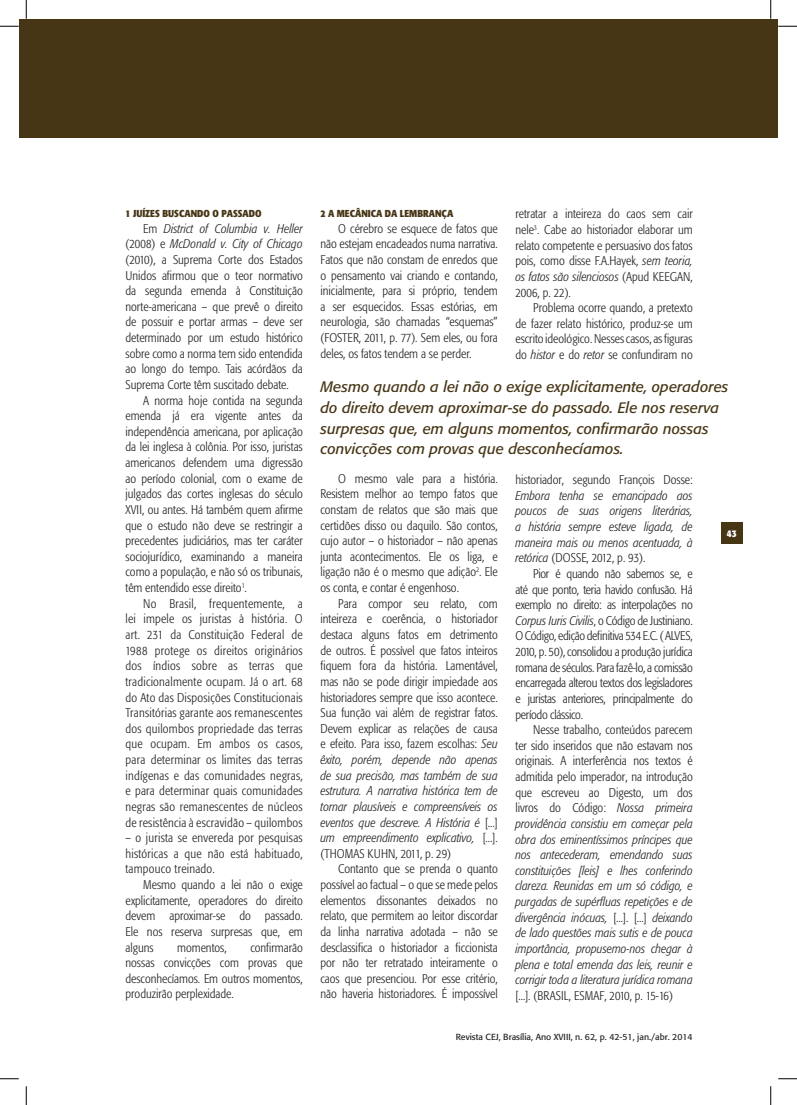
<style>
.page{position:relative;width:797px;height:1105px;background:#fff}
.page>*{position:absolute;margin:0;border:0;box-sizing:border-box;transform-origin:0 0}
.olho{font:italic 15px/20.6px "Formata";color:#473616}
.t1{font:300 condensed 12.5px/15.6px "Formata";color:#231f20;text-align:justify}
.t2{font:italic 300 condensed 12.5px/15.6px "Formata";color:#231f20;text-align:justify}
.titulo_interno{font:700 condensed 10px "Formata";color:#473616}
.numeracao{font:700 condensed 10px "Formata";color:#fff}
.t3{font:8.75px "Formata";color:#231f20}
.s1{font-style:italic}
.s2{font-style:normal}
</style>
<div class="page">
<div style="left:721px;top:522px;width:21px;height:22px;background:#473616"></div>
<div style="left:19px;top:19px;width:758px;height:119px;background:#473616"></div>
<svg style="left:0;top:25px;width:19px;height:2px"></svg>
<svg style="left:778px;top:25px;width:19px;height:2px"></svg>
<svg style="left:0;top:1078px;width:19px;height:1px"></svg>
<svg style="left:778px;top:1078px;width:19px;height:1px"></svg>
<svg style="left:25px;top:0;width:2px;height:19px"></svg>
<svg style="left:25px;top:1086px;width:2px;height:19px"></svg>
<svg style="left:770px;top:0;width:1px;height:19px"></svg>
<svg style="left:770px;top:1086px;width:1px;height:19px"></svg>
<p class="titulo_interno" style="left:125px;top:207px;width:138px">1 JUÍZES BUSCANDO O PASSADO</p>
<p class="t1" style="left:125px;top:221px;width:179px;text-indent:18px">Em <span class="s1">District of Columbia v. Heller </span>(2008) e <span class="s1">McDonald v. City of Chicago </span>(2010), a Suprema Corte dos Estados Unidos afirmou que o teor normativo da segunda emenda à Constituição norte-americana – que prevê o direito de possuir e portar armas – deve ser determinado por um estudo histórico sobre como a norma tem sido entendida ao longo do tempo. Tais acórdãos da Suprema Corte têm suscitado debate.</p>
<p class="t1" style="left:125px;top:393px;width:179px;text-indent:18px">A norma hoje contida na segunda emenda já era vigente antes da independência americana, por aplicação da lei inglesa à colônia. Por isso, juristas americanos defendem uma digressão ao período colonial, com o exame de julgados das cortes inglesas do século XVII, ou antes. Há também quem afirme que o estudo não deve se restringir a precedentes judiciários, mas ter caráter sociojurídico, examinando a maneira como a população, e não só os tribunais, têm entendido esse direito<sup>1</sup>.</p>
<p class="t1" style="left:125px;top:596px;width:179px;text-indent:18px">No Brasil, frequentemente, a lei impele os juristas à história. O art. 231 da Constituição Federal de 1988 protege os direitos originários dos índios sobre as terras que tradicionalmente ocupam. Já o art. 68 do Ato das Disposições Constitucionais Transitórias garante aos remanescentes dos quilombos propriedade das terras que ocupam. Em ambos os casos, para determinar os limites das terras indígenas e das comunidades negras, e para determinar quais comunidades negras são remanescentes de núcleos de resistência à escravidão – quilombos</p>
<p class="t1" style="left:125px;top:830px;width:179px">– o jurista se envereda por pesquisas históricas a que não está habituado, tampouco treinado.</p>
<p class="t1" style="left:125px;top:877px;width:179px;text-indent:18px">Mesmo quando a lei não o exige explicitamente, operadores do direito devem aproximar-se do passado.<br>Ele nos reserva surpresas que, em alguns</p>
<p class="t1" style="left:125px;top:939px;width:179px;text-indent:125px">confirmarão nossas convicções com provas que desconhecíamos. Em outros momentos, produzirão perplexidade.</p>
<p class="t1" style="left:177px;top:939px;width:51px">momentos,</p>
<p class="titulo_interno" style="left:320px;top:207px;width:134px">2 A MECÂNICA DA LEMBRANÇA</p>
<p class="t1" style="left:320px;top:221px;width:179px;text-indent:18px">O cérebro se esquece de fatos que não estejam encadeados numa narrativa.<br>Fatos que não constam de enredos que o pensamento vai criando e contando, inicialmente, para si próprio, tendem a ser esquecidos. Essas estórias, em neurologia, são chamadas “esquemas” (FOSTER, 2011, p. 77). Sem eles, ou fora deles, os fatos tendem a se perder.</p>
<p class="t1" style="left:515px;top:206px;width:179px">retratar a inteireza do caos sem cair nele<sup>3</sup>. Cabe ao historiador elaborar um relato competente e persuasivo dos fatos pois, como disse F.A.Hayek, <span class="s1">sem teoria, os fatos são silenciosos</span> (Apud KEEGAN, 2006, p. 22).</p>
<p class="t1" style="left:515px;top:300px;width:179px;text-indent:18px">Problema ocorre quando, a pretexto de fazer relato histórico, produz-se um escrito ideológico. Nesses casos, as figuras do <span class="s1">histor</span> e do <span class="s1">retor</span> se confundiram no</p>
<p class="olho" style="left:320px;top:377px;width:409px">Mesmo quando a lei não o exige explicitamente, operadores do direito devem aproximar-se do passado. Ele nos reserva surpresas que, em alguns momentos, confirmarão nossas convicções com provas que desconhecíamos.</p>
<p class="t1" style="left:320px;top:471px;width:179px;text-indent:18px">O mesmo vale para a história.<br>Resistem melhor ao tempo fatos que constam de relatos que são mais que certidões disso ou daquilo. São contos, cujo autor – o historiador – não apenas junta acontecimentos. Ele os liga, e ligação não é o mesmo que adição<sup>2</sup>. Ele os conta, e contar é engenhoso.</p>
<p class="t1" style="left:320px;top:596px;width:179px;text-indent:18px">Para compor seu relato, com inteireza e coerência, o historiador destaca alguns fatos em detrimento de outros. É possível que fatos inteiros fiquem fora da história. Lamentável, mas não se pode dirigir impiedade aos historiadores sempre que isso acontece.<br>Sua função vai além de registrar fatos.<br>Devem explicar as relações de causa e efeito. Para isso, fazem escolhas: <span class="s1">Seu êxito, porém, depende não apenas de sua precisão, mas também de sua estrutura. A narrativa histórica tem de tornar plausíveis e compreensíveis os eventos que descreve. A História é</span> [...] <span class="s1">um empreendimento explicativo,</span> [...]. (THOMAS KUHN, 2011, p. 29)</p>
<p class="t1" style="left:320px;top:861px;width:179px;text-indent:18px">Contanto que se prenda o quanto possível ao factual – o que se mede pelos elementos dissonantes deixados no relato, que permitem ao leitor discordar da linha narrativa adotada – não se desclassifica o historiador a ficcionista por não ter retratado inteiramente o caos que presenciou. Por esse critério, não haveria historiadores. É impossível</p>
<p class="t2" style="left:515px;top:472px;width:179px"><span class="s2">historiador, segundo François Dosse:<br></span>Embora tenha se emancipado aos poucos de suas origens literárias, a história sempre esteve ligada, de maneira mais ou menos acentuada, à retórica <span class="s2">(DOSSE, 2012, p. 93).</span></p>
<p class="t1" style="left:515px;top:566px;width:179px;text-indent:18px">Pior é quando não sabemos se, e até que ponto, teria havido confusão. Há exemplo no direito: as interpolações no <span class="s1">Corpus Iuris Civilis</span>, o Código de Justiniano.<br>O Código, edição definitiva 534 E.C. ( ALVES, 2010, p. 50), consolidou a produção jurídica romana de séculos. Para fazê-lo, a comissão encarregada alterou textos dos legisladores e juristas anteriores, principalmente do período clássico.</p>
<p class="t2" style="left:515px;top:722px;width:179px;text-indent:18px"><span class="s2">Nesse trabalho, conteúdos parecem ter sido inseridos que não estavam nos originais. A interferência nos textos é admitida pelo imperador, na introdução que escreveu ao Digesto, um dos livros do Código:</span> Nossa primeira providência consistiu em começar pela obra dos eminentíssimos príncipes que nos antecederam, emendando suas constituições [leis] e lhes conferindo clareza. Reunidas em um só código, e purgadas de supérfluas repetições e de divergência inócuas, <span class="s2">[...]. [...]</span> deixando de lado questões mais sutis e de pouca importância, propusemo-nos chegar à plena e total emenda das leis, reunir e corrigir toda a literatura jurídica romana <span class="s2">[...]. (BRASIL, ESMAF, 2010, p. 15-16)</span></p>
<p class="t3" style="left:455px;top:1031px;width:238px">Revista CEJ, Brasília, Ano XVIII, n. 62, p. 42-51, jan./abr. 2014</p>
<p class="numeracao" style="left:726px;top:527px;width:11px">43</p>
</div>
